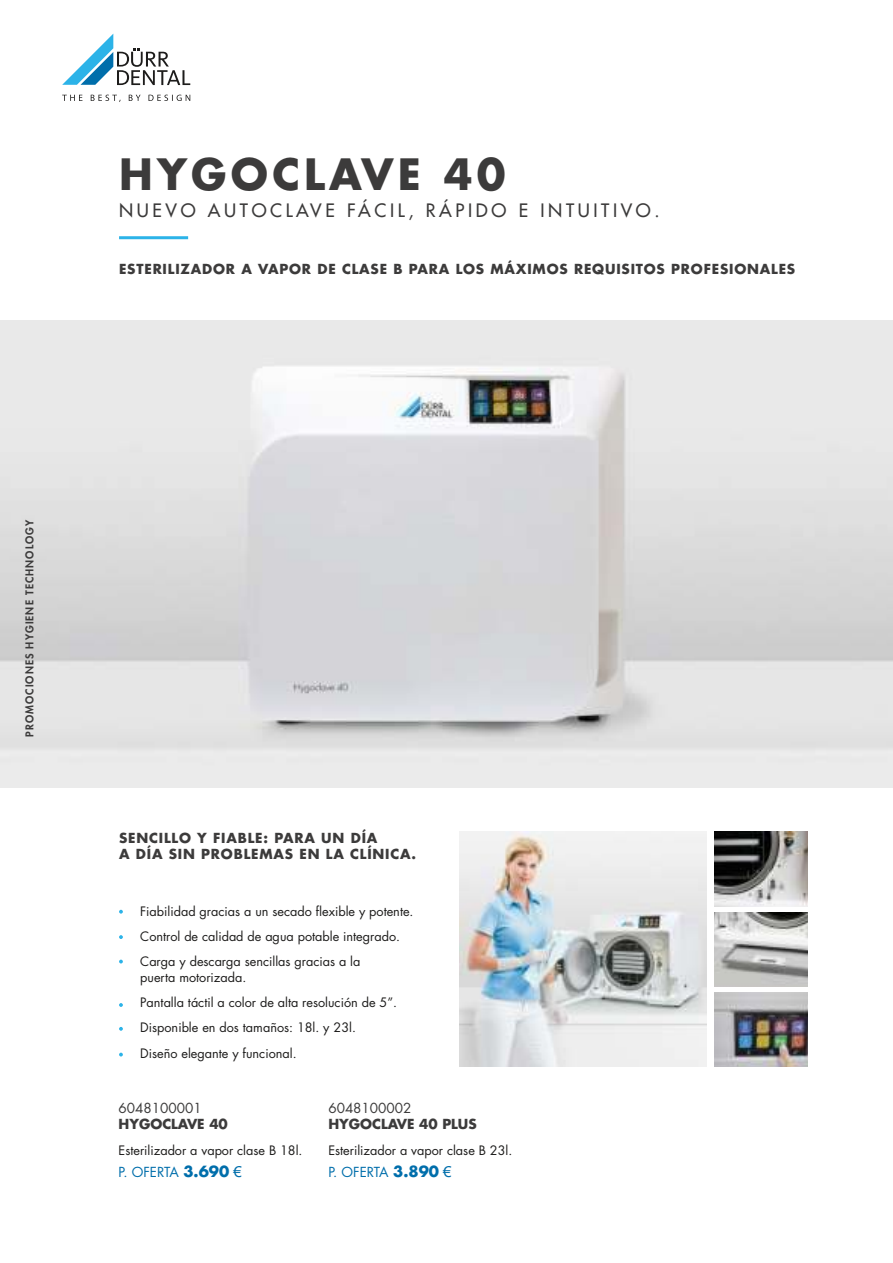
<style>
.page{position:relative;width:893px;height:1263px;background:#fff}
.page>*{position:absolute;margin:0;border:0;box-sizing:border-box;transform-origin:0 0}
.t1{font:700 42px "Futura Std";letter-spacing:.1em;color:#3c3b3b}
.t2{font:500 18px "Futura Std";letter-spacing:.2em;color:#3c3b3b}
.t3{font:700 13.5px/16.2px "Futura Std";letter-spacing:.06em;color:#3c3b3b}
.t4{font:13.5px "Futura Std";color:#006eab}
.t5{font:700 13.5px "Futura Std";color:#3c3b3b}
.t6{font:13.5px "Futura Std";color:#3c3b3b}
.t7{font:12.6px/25.3px "Futura Std";color:#1d1c1b}
.t8{font:800 10.5px "Futura Std";letter-spacing:.1em;color:#3c3b3b}
.s1{font-family:"Futura";font-weight:700;font-size:15px}
.s2{font-family:"Arial";font-size:15px}
</style>
<div class="page">
<img style="left:0;top:321px;width:892px;height:466px">
<svg style="left:62px;top:34px;width:128px;height:51px"></svg>
<svg style="left:62px;top:95px;width:128px;height:7px"></svg>
<hr style="left:119px;top:236px;width:69px;height:3px;background:#2cb3e8">
<img style="left:459px;top:832px;width:248px;height:235px">
<img style="left:714px;top:912px;width:94px;height:74px">
<img style="left:714px;top:832px;width:94px;height:74px">
<img style="left:714px;top:993px;width:94px;height:74px">
<svg style="left:119px;top:910px;width:4px;height:3px"></svg>
<svg style="left:119px;top:960px;width:4px;height:3px"></svg>
<svg style="left:119px;top:935px;width:4px;height:4px"></svg>
<svg style="left:119px;top:1003px;width:4px;height:4px"></svg>
<svg style="left:119px;top:1027px;width:4px;height:4px"></svg>
<svg style="left:119px;top:1053px;width:4px;height:3px"></svg>
<h1 class="t1" style="left:119px;top:151px;width:388px">HYGOCLAVE 40</h1>
<h2 class="t2" style="left:119px;top:200px;width:542px">NUEVO AUTOCLAVE FÁCIL, RÁPIDO E INTUITIVO.</h2>
<p class="t3" style="left:119px;top:261px;width:678px">ESTERILIZADOR A VAPOR DE CLASE B PARA LOS MÁXIMOS REQUISITOS PROFESIONALES</p>
<p class="t8" style="left:25px;top:737px;width:218px;rotate:-90deg">PROMOCIONES HYGIENE TECHNOLOGY</p>
<p class="t3" style="left:119px;top:830px;width:299px">SENCILLO Y FIABLE: PARA UN DÍA<br>A DÍA SIN PROBLEMAS EN LA CLÍNICA.</p>
<p class="t7" style="left:140px;top:899px;width:275px">Fiabilidad gracias a un secado flexible y potente.<br>Control de calidad de agua potable integrado.<br>Carga y descarga sencillas gracias a la</p>
<p class="t7" style="left:140px;top:965px;width:258px">puerta motorizada.<br>Pantalla táctil a color de alta resolución de 5”.<br>Disponible en dos tamaños: 18l. y 23l.<br>Diseño elegante y funcional.</p>
<p class="t6" style="left:119px;top:1102px;width:85px">6048100001</p>
<p class="t5" style="left:119px;top:1116px;width:111px">HYGOCLAVE 40</p>
<p class="t7" style="left:119px;top:1138px;width:185px">Esterilizador a vapor clase B 18l.</p>
<p class="t4" style="left:119px;top:1166px;width:125px">P. OFERTA <span class="s1">3.690</span> <span class="s2">€</span></p>
<p class="t6" style="left:328px;top:1102px;width:85px">6048100002</p>
<p class="t5" style="left:328px;top:1116px;width:150px">HYGOCLAVE 40 PLUS</p>
<p class="t7" style="left:328px;top:1138px;width:185px">Esterilizador a vapor clase B 23l.</p>
<p class="t4" style="left:328px;top:1166px;width:125px">P. OFERTA <span class="s1">3.890</span> <span class="s2">€</span></p>
</div>
